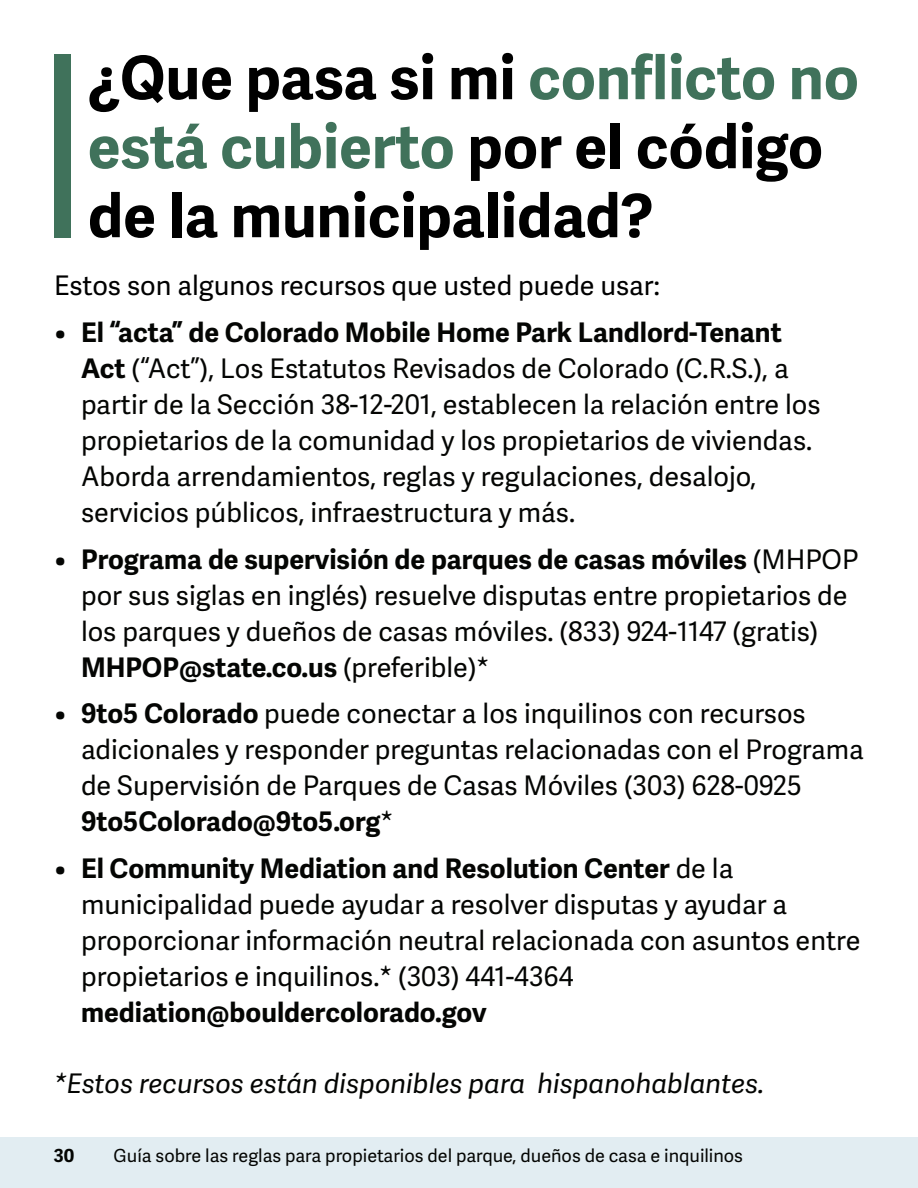
<style>
.page{position:relative;width:918px;height:1188px;background:#fff}
.page>*{position:absolute;margin:0;border:0;box-sizing:border-box;transform-origin:0 0}
.Header_title{font:700 60px/69px "Adelle Sans";color:#000}
.t1{font:27px/36px "Adelle Sans";color:#040503}
.Large_Body{font:italic 27px "Adelle Sans";color:#040503}
.Large_Body-2{font:27px "Adelle Sans";color:#000}
.t2{font:18px "Adelle Sans";color:#040503}
.t3{font:700 18px "Adelle Sans";color:#040503}
.s1{color:#40725b}
.s2{font-weight:700}
</style>
<div class="page">
<div style="left:1px;top:1137px;width:917px;height:51px;background:#e2edf2"></div>
<div style="left:54px;top:54px;width:16px;height:184px;background:#40725b"></div>
<p class="Header_title" style="left:88px;top:45px;width:773px">¿Que pasa si mi <span class="s1">conflicto no está cubierto</span> por el código de la municipalidad?</p>
<p class="Large_Body-2" style="left:54px;top:270px;width:607px">Estos son algunos recursos que usted puede usar:</p>
<p class="t1" style="left:81px;top:315px;width:741px;text-indent:-27px"><span class="s2">• El “acta” de Colorado Mobile Home Park Landlord-Tenant Act</span> (“Act”), Los Estatutos Revisados de Colorado (C.R.S.), a partir de la Sección 38-12-201, establecen la relación entre los propietarios de la comunidad y los propietarios de viviendas.<br>Aborda arrendamientos, reglas y regulaciones, desalojo, servicios públicos, infraestructura y más.</p>
<p class="t1" style="left:81px;top:542px;width:779px;text-indent:-27px"><span class="s2">• Programa de supervisión de parques de casas móviles</span> (MHPOP por sus siglas en inglés) resuelve disputas entre propietarios de los parques y dueños de casas móviles. (833) 924-1147 (gratis)<br><span class="s2">MHPOP@state.co.us</span> (preferible)*</p>
<p class="t1" style="left:81px;top:697px;width:784px;text-indent:-27px"><span class="s2">• 9to5 Colorado</span> puede conectar a los inquilinos con recursos adicionales y responder preguntas relacionadas con el Programa de Supervisión de Parques de Casas Móviles (303) 628-0925<br><span class="s2">9to5Colorado@9to5.org</span>*</p>
<p class="t1" style="left:81px;top:852px;width:781px;text-indent:-27px"><span class="s2">• El Community Mediation and Resolution Center</span> de la municipalidad puede ayudar a resolver disputas y ayudar a proporcionar información neutral relacionada con asuntos entre propietarios e inquilinos.* (303) 441-4364 <span class="s2">mediation@bouldercolorado.gov</span></p>
<p class="Large_Body" style="left:54px;top:1068px;width:712px">*Estos recursos están disponibles para hispanohablantes.</p>
<p class="t3" style="left:54px;top:1145px;width:22px">30</p>
<p class="t2" style="left:114px;top:1145px;width:631px">Guía sobre las reglas para propietarios del parque, dueños de casa e inquilinos</p>
</div>
